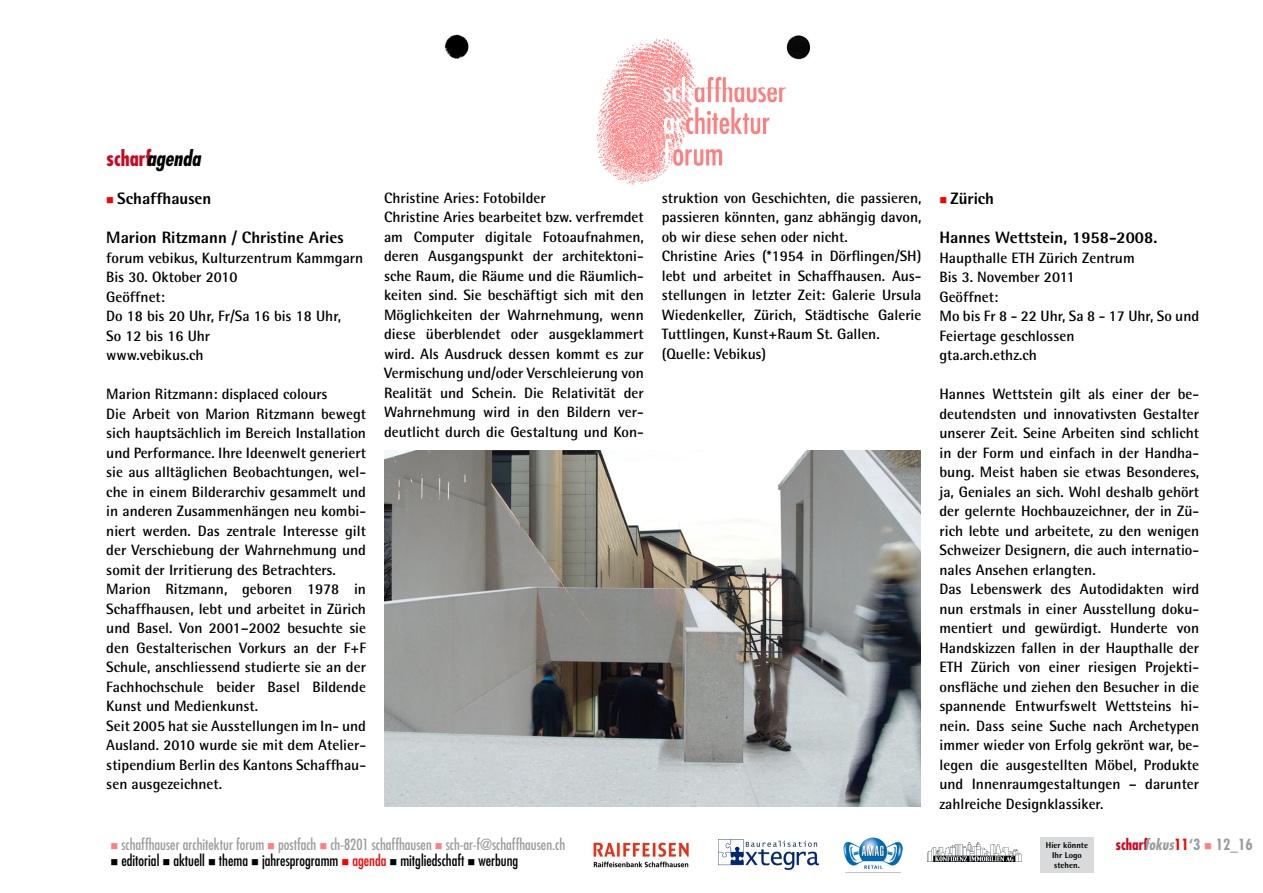
<style>
.page{position:relative;width:1263px;height:893px;background:#fff}
.page>*{position:absolute;margin:0;border:0;box-sizing:border-box;transform-origin:0 0}
.t1{font:700 condensed 21px "Futura";color:#cd071e}
.t2{font:800 16.5px "Rotis Semi Sans";color:#000}
.t3{font:700 15px/19.5px "Rotis Semi Sans";color:#000}
.t4{font:condensed 15px "Futura";color:#9c9d9f}
.t5{font:condensed 15px "Futura";color:#000}
.t6{font:700 condensed 15px "Futura";color:#9c9d9f}
.t7{font:800 8.4px/10.1px "Rotis Semi Sans";color:#000}
.s1{font-style:italic;color:#000}
.s2{color:#f00}
.s3{color:#ff8080}
.s4{color:#cd071e}
.s5{font-style:italic}
</style>
<div class="page">
<img style="left:444px;top:34px;width:367px;height:26px">
<img style="left:577px;top:34px;width:208px;height:151px">
<img style="left:928px;top:843px;width:94px;height:19px">
<img style="left:844px;top:837px;width:58px;height:36px">
<img style="left:593px;top:842px;width:96px;height:26px">
<img style="left:719px;top:840px;width:101px;height:30px">
<div style="left:1040px;top:837px;width:54px;height:35px;background:#d9dadb"></div>
<img style="left:385px;top:451px;width:536px;height:356px">
<h1 class="t1" style="left:106px;top:144px;width:96px">scharf<span class="s1">agenda</span></h1>
<p class="t2" style="left:106px;top:188px;width:107px"><span class="s2">■</span> Schaffhausen</p>
<p class="t2" style="left:106px;top:227px;width:239px">Marion Ritzmann / Christine Aries</p>
<p class="t3" style="left:106px;top:248px;width:258px">forum vebikus, Kulturzentrum Kammgarn<br>Bis 30. Oktober 2010<br>Geöffnet:<br>Do 18 bis 20 Uhr, Fr/Sa 16 bis 18 Uhr,<br>So 12 bis 16 Uhr<br>www.vebikus.ch</p>
<p class="t3" style="left:106px;top:384px;width:261px">Marion Ritzmann: displaced colours<br>Die Arbeit von Marion Ritzmann bewegt sich hauptsächlich im Bereich Installation und Performance. Ihre Ideenwelt generiert sie aus alltäglichen Beobachtungen, wel&shy;che in einem Bilderarchiv gesammelt und in anderen Zusammenhängen neu kombi&shy;niert werden. Das zentrale Interesse gilt der Verschiebung der Wahrnehmung und somit der Irritierung des Betrachters.<br>Marion Ritzmann, geboren 1978 in Schaffhausen, lebt und arbeitet in Zürich und Basel. Von 2001–2002 besuchte sie den Gestalterischen Vorkurs an der F+F Schule, anschliessend studierte sie an der Fachhochschule beider Basel Bildende Kunst und Medienkunst.<br>Seit 2005 hat sie Ausstellungen im In- und Ausland. 2010 wurde sie mit dem Atelier&shy;stipendium Berlin des Kantons Schaffhau&shy;sen ausgezeichnet.</p>
<p class="t3" style="left:384px;top:188px;width:261px">Christine Aries: Fotobilder<br>Christine Aries bearbeitet bzw. verfremdet am Computer digitale Fotoaufnahmen, deren Ausgangspunkt der architektoni&shy;sche Raum, die Räume und die Räumlich&shy;keiten sind. Sie beschäftigt sich mit den Möglichkeiten der Wahrnehmung, wenn diese überblendet oder ausgeklammert wird. Als Ausdruck dessen kommt es zur Vermischung und/oder Verschleierung von Realität und Schein. Die Relativität der Wahrnehmung wird in den Bildern ver&shy;deutlicht durch die Gestaltung und Kon-</p>
<p class="t3" style="left:662px;top:188px;width:261px">struktion von Geschichten, die passieren, passieren könnten, ganz abhängig davon, ob wir diese sehen oder nicht.<br>Christine Aries (*1954 in Dörflingen/SH) lebt und arbeitet in Schaffhausen. Aus&shy;stellungen in letzter Zeit: Galerie Ursula Wiedenkeller, Zürich, Städtische Galerie Tuttlingen, Kunst+Raum St. Gallen. (Quelle: Vebikus)</p>
<p class="t2" style="left:939px;top:188px;width:56px"><span class="s2">■</span> Zürich</p>
<p class="t2" style="left:939px;top:227px;width:219px">Hannes Wettstein, 1958-2008.</p>
<p class="t3" style="left:939px;top:248px;width:261px">Haupthalle ETH Zürich Zentrum<br>Bis 3. November 2011<br>Geöffnet:<br>Mo bis Fr 8 - 22 Uhr, Sa 8 - 17 Uhr, So und<br>Feiertage geschlossen<br>gta.arch.ethz.ch</p>
<p class="t3" style="left:939px;top:384px;width:261px">Hannes Wettstein gilt als einer der be&shy;deutendsten und innovativsten Gestalter unserer Zeit. Seine Arbeiten sind schlicht in der Form und einfach in der Handha&shy;bung. Meist haben sie etwas Besonderes, ja, Geniales an sich. Wohl deshalb gehört der gelernte Hochbauzeichner, der in Zü&shy;rich lebte und arbeitete, zu den wenigen Schweizer Designern, die auch internatio&shy;nales Ansehen erlangten.<br>Das Lebenswerk des Autodidakten wird nun erstmals in einer Ausstellung doku&shy;mentiert und gewürdigt. Hunderte von Handskizzen fallen in der Haupthalle der ETH Zürich von einer riesigen Projekti&shy;onsfläche und ziehen den Besucher in die spannende Entwurfswelt Wettsteins hi&shy;nein. Dass seine Suche nach Archetypen immer wieder von Erfolg gekrönt war, be&shy;legen die ausgestellten Möbel, Produkte und Innenraumgestaltungen – darunter zahlreiche Designklassiker.</p>
<p class="t4" style="left:111px;top:835px;width:456px"><span class="s3">■</span> schaffhauser architektur forum <span class="s3">■</span> postfach <span class="s3">■</span> ch-8201 schaffhausen <span class="s3">■</span> sch-ar-f@schaffhausen.ch</p>
<p class="t7" style="left:1046px;top:840px;width:44px">Hier könnte</p>
<p class="t6" style="left:1115px;top:835px;width:139px"><span class="s4">schar</span><span class="s5">fokus</span><span class="s2">11</span>‘3 <span class="s3">■</span> 12_16</p>
<p class="t7" style="left:1052px;top:850px;width:31px">Ihr Logo stehen.</p>
<p class="t5" style="left:111px;top:851px;width:409px">■ editorial ■ aktuell ■ thema ■ jahresprogramm <span class="s2">■ agenda</span> ■ mitgliedschaft ■ werbung</p>
</div>
